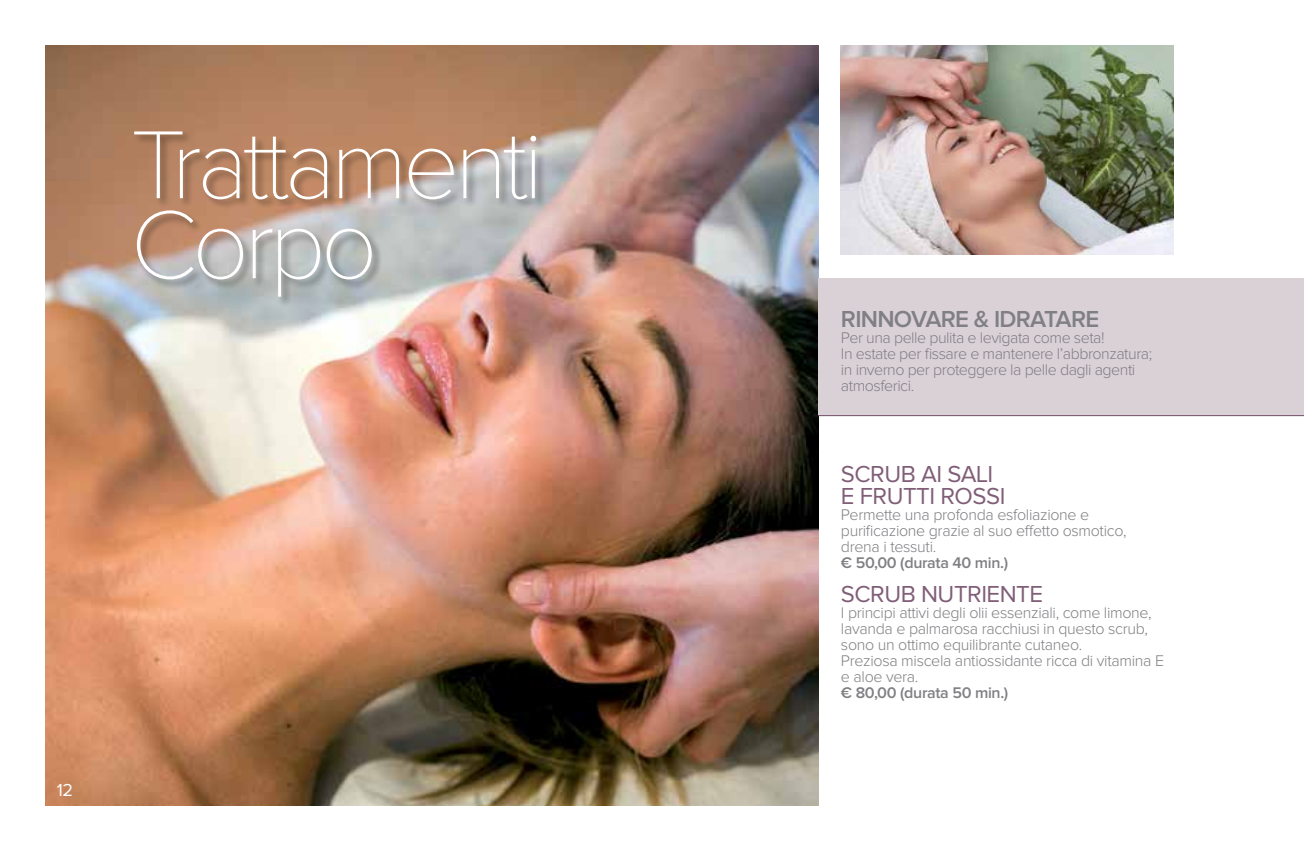
<style>
.page{position:relative;width:1304px;height:851px;background:#fff}
.page>*{position:absolute;margin:0;border:0;box-sizing:border-box;transform-origin:0 0}
.t1{font:100 100px/80px "Proxima Nova";letter-spacing:-.05em;color:#fff}
.t2{font:24px/22px "Proxima Nova";letter-spacing:-.02em;color:#805e77}
.t3{font:600 24px "Proxima Nova";letter-spacing:-.04em;color:#807f83}
.t4{font:18px "Proxima Nova";color:#fff}
.t5{font:300 16px/16px "Proxima Nova";letter-spacing:-.02em;color:#807f83}
.t6{font:600 16px "Proxima Nova";letter-spacing:-.02em;color:#807f83}
</style>
<div class="page">
<img style="left:45px;top:45px;width:773px;height:760px">
<hr style="left:818px;top:414px;width:486px;height:2px;background:#805e77">
<div style="left:818px;top:278px;width:486px;height:136px;background:#dad1d7"></div>
<div style="left:134px;top:130px;width:414px;height:179px;background:#000;opacity:.4"></div>
<img style="left:841px;top:45px;width:333px;height:210px">
<h1 class="t1" style="left:130px;top:129px;width:415px">Trattamenti<br>Corpo</h1>
<p class="t4" style="left:57px;top:781px;width:18px">12</p>
<h2 class="t3" style="left:841px;top:308px;width:100px">Rinn ovare</h2>
<h2 class="t3" style="left:974px;top:308px;width:57px">&amp; idratare</h2>
<p class="t5" style="left:841px;top:330px;width:313px">Per una pelle pulita e levigata come seta!<br>In estate per fissare e mantenere l’abbronzatura; in inverno per proteggere la pelle dagli agenti atmosferici.</p>
<h2 class="t2" style="left:841px;top:463px;width:166px">SCRUB AI SALI<br>E FRUTTI ROSSI</h2>
<p class="t5" style="left:841px;top:507px;width:287px">Permette una profonda esfoliazione e purificazione grazie al suo effetto osmotico, drena i tessuti.</p>
<p class="t6" style="left:841px;top:555px;width:169px">€ 50,00 (durata 40 min.)</p>
<h2 class="t2" style="left:841px;top:583px;width:30px">SCRUB</h2>
<h2 class="t2" style="left:921px;top:583px;width:123px">NUTRIENTE</h2>
<p class="t5" style="left:841px;top:605px;width:325px">I principi attivi degli olii essenziali, come limone, lavanda e palmarosa racchiusi in questo scrub, sono un ottimo equilibrante cutaneo.<br>Preziosa miscela antiossidante ricca di vitamina E e aloe vera.</p>
<p class="t6" style="left:841px;top:685px;width:169px">€ 80,00 (durata 50 min.)</p>
</div>
